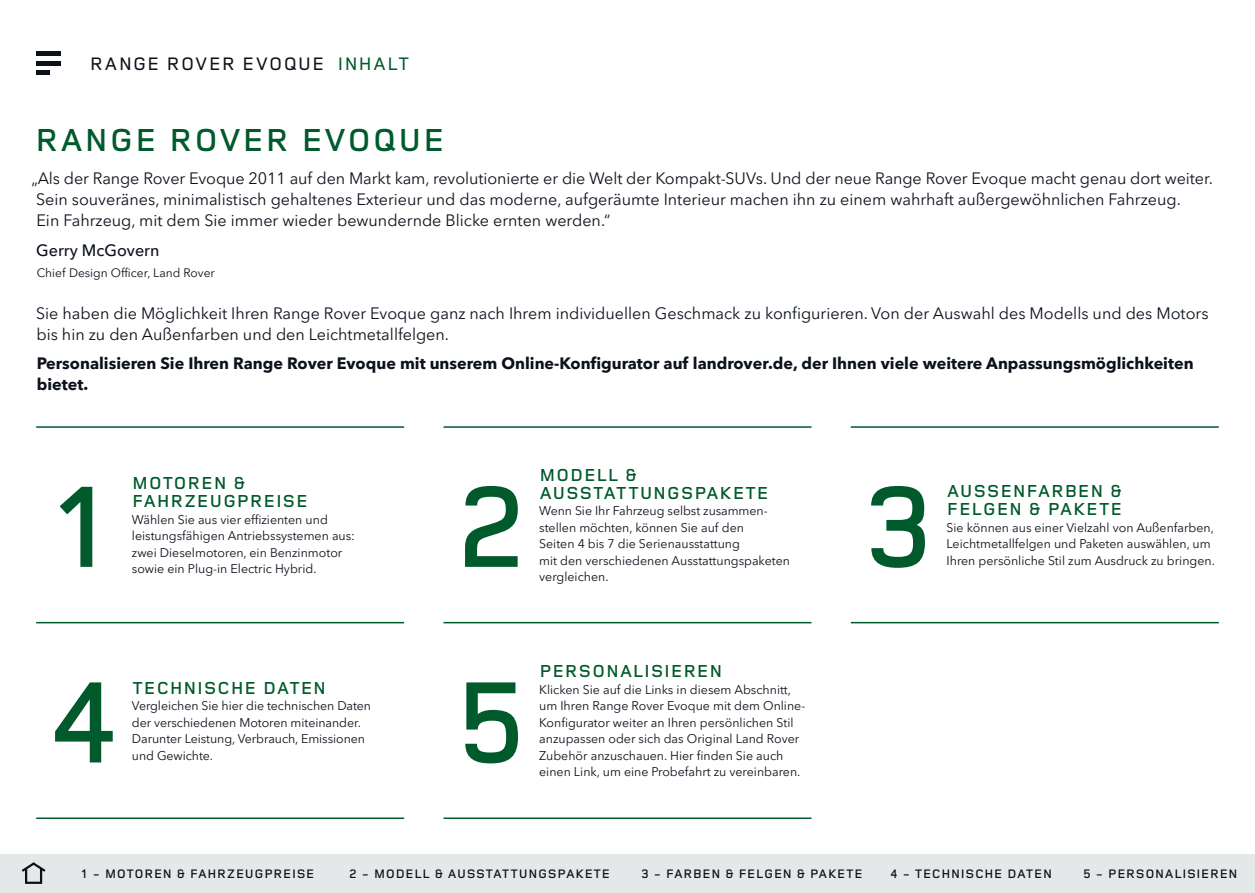
<style>
.page{position:relative;width:1255px;height:893px;background:#fff}
.page>*{position:absolute;margin:0;border:0;box-sizing:border-box;transform-origin:0 0}
.t1{font:600 120px "Land Rover Wide";color:#005a2b}
.t2{font:600 33px "Land Rover Wide";color:#005a2b}
.t3{font:500 18.75px "Land Rover Wide";letter-spacing:.005em;color:#0c121c}
.t4{font:600 18px/18px "Land Rover Wide";color:#005a2b}
.t5{font:16.2px/21px "Avenir Next W1 G";color:#0c121c}
.t6{font:700 16.2px/21px "Avenir Next W1 G";color:#0c121c}
.t7{font:500 16.2px "Avenir Next W1 G";color:#0c121c}
.t8{font:600 12.75px "Land Rover Wide";color:#0c121c}
.t9{font:12.3px/16.5px "Avenir Next W1 G";color:#0c121c}
.t10{font:12px "Avenir Next W1 G";color:#0c121c}
.s1{color:#005a2b}
</style>
<div class="page">
<svg style="left:36px;top:55px;width:24px;height:16px"></svg>
<hr style="left:36px;top:51px;width:24px;height:4px;background:#0c121c">
<hr style="left:36px;top:61px;width:24px;height:4px;background:#0c121c">
<hr style="left:36px;top:71px;width:14px;height:4px;background:#0c121c">
<div style="left:0;top:855px;width:64px;height:38px;background:#e4e8e8"></div>
<svg style="left:21px;top:862px;width:25px;height:11px"></svg>
<div style="left:25px;top:867px;width:17px;height:17px;border:2px solid #0c121c"></div>
<div style="left:64px;top:855px;width:268px;height:38px;background:#e4e8e8"></div>
<div style="left:627px;top:855px;width:249px;height:38px;background:#e4e8e8"></div>
<div style="left:876px;top:855px;width:189px;height:38px;background:#e4e8e8"></div>
<div style="left:1065px;top:855px;width:189px;height:38px;background:#e4e8e8"></div>
<div style="left:332px;top:855px;width:295px;height:38px;background:#e4e8e8"></div>
<hr style="left:36px;top:426px;width:368px;height:2px;background:#005a2b">
<hr style="left:443px;top:426px;width:368px;height:2px;background:#005a2b">
<hr style="left:850px;top:426px;width:368px;height:2px;background:#005a2b">
<hr style="left:36px;top:622px;width:368px;height:1px;background:#005a2b">
<hr style="left:36px;top:817px;width:368px;height:2px;background:#005a2b">
<hr style="left:443px;top:622px;width:368px;height:1px;background:#005a2b">
<hr style="left:443px;top:817px;width:368px;height:2px;background:#005a2b">
<hr style="left:850px;top:622px;width:368px;height:1px;background:#005a2b">
<h3 class="t3" style="left:89px;top:50px;width:322px">RANGE ROVER EVOQUE <span class="s1">INHALT</span></h3>
<h2 class="t2" style="left:35px;top:117px;width:412px">RANGE ROVER EVOQUE</h2>
<p class="t5" style="left:32px;top:167px;width:1182px">„Als der Range Rover Evoque 2011 auf den Markt kam, revolutionierte er die Welt der Kompakt-SUVs. Und der neue Range Rover Evoque macht genau dort weiter.<br>Sein souveränes, minimalistisch gehaltenes Exterieur und das moderne, aufgeräumte Interieur machen ihn zu einem wahrhaft außergewöhnlichen Fahrzeug.<br>Ein Fahrzeug, mit dem Sie immer wieder bewundernde Blicke ernten werden.“</p>
<h3 class="t7" style="left:36px;top:237px;width:125px">Gerry McGovern</h3>
<p class="t10" style="left:37px;top:263px;width:180px">Chief Design Officer, Land Rover</p>
<h3 class="t5" style="left:36px;top:301px;width:1173px">Sie haben die Möglichkeit Ihren Range Rover Evoque ganz nach Ihrem individuellen Geschmack zu konfigurieren. Von der Auswahl des Modells und des Motors bis hin zu den Außenfarben und den Leichtmetallfelgen.</h3>
<h3 class="t6" style="left:37px;top:352px;width:1158px">Personalisieren Sie Ihren Range Rover Evoque mit unserem Online-Konfigurator auf landrover.de, der Ihnen viele weitere Anpassungsmöglichkeiten bietet.</h3>
<h1 class="t1" style="left:49px;top:444px;width:71px">1</h1>
<h3 class="t4" style="left:132px;top:473px;width:178px">MOTOREN &amp;<br>FAHRZEUGPREISE</h3>
<p class="t9" style="left:132px;top:510px;width:225px">Wählen Sie aus vier effizienten und leistungsfähigen Antriebssystemen aus: zwei Dieselmotoren, ein Benzinmotor sowie ein Plug-in Electric Hybrid.</p>
<h1 class="t1" style="left:44px;top:640px;width:81px">4</h1>
<h3 class="t4" style="left:132px;top:678px;width:196px">TECHNISCHE DATEN</h3>
<p class="t9" style="left:132px;top:697px;width:241px">Vergleichen Sie hier die technischen Daten der verschiedenen Motoren miteinander.<br>Darunter Leistung, Verbrauch, Emissionen und Gewichte.</p>
<h1 class="t1" style="left:452px;top:444px;width:80px">2</h1>
<h3 class="t4" style="left:539px;top:465px;width:231px">MODELL &amp;<br>AUSSTATTUNGSPAKETE</h3>
<p class="t9" style="left:539px;top:502px;width:252px">Wenn Sie Ihr Fahrzeug selbst zusammen&shy;stellen möchten, können Sie auf den<br>Seiten 4 bis 7 die Serienausstattung<br>mit den verschiedenen Ausstattungspaketen vergleichen.</p>
<h1 class="t1" style="left:451px;top:640px;width:82px">5</h1>
<h3 class="t4" style="left:539px;top:661px;width:185px">PERSONALISIEREN</h3>
<p class="t9" style="left:539px;top:680px;width:267px">Klicken Sie auf die Links in diesem Abschnitt, um Ihren Range Rover Evoque mit dem Online-Konfigurator weiter an Ihren persönlichen Stil anzupassen oder sich das Original Land Rover Zubehör anzuschauen. Hier finden Sie auch einen Link, um eine Probefahrt zu vereinbaren.</p>
<h1 class="t1" style="left:858px;top:444px;width:81px">3</h1>
<h3 class="t4" style="left:946px;top:481px;width:177px">AUSSENFARBEN &amp;<br>FELGEN &amp; PAKETE</h3>
<p class="t9" style="left:946px;top:518px;width:270px">Sie können aus einer Vielzahl von Außenfarben,<br>Leichtmetallfelgen und Paketen auswählen, um<br>Ihren persönliche Stil zum Ausdruck zu bringen.</p>
<p class="t8" style="left:81px;top:865px;width:235px">1 - MOTOREN &amp; FAHRZEUGPREISE</p>
<p class="t8" style="left:349px;top:865px;width:263px">2 - MODELL &amp; AUSSTATTUNGSPAKETE</p>
<p class="t8" style="left:640px;top:865px;width:224px">3 - FARBEN &amp; FELGEN &amp; PAKETE</p>
<p class="t8" style="left:889px;top:865px;width:164px">4 - TECHNISCHE DATEN</p>
<p class="t8" style="left:1082px;top:865px;width:156px">5 - PERSONALISIEREN</p>
</div>
